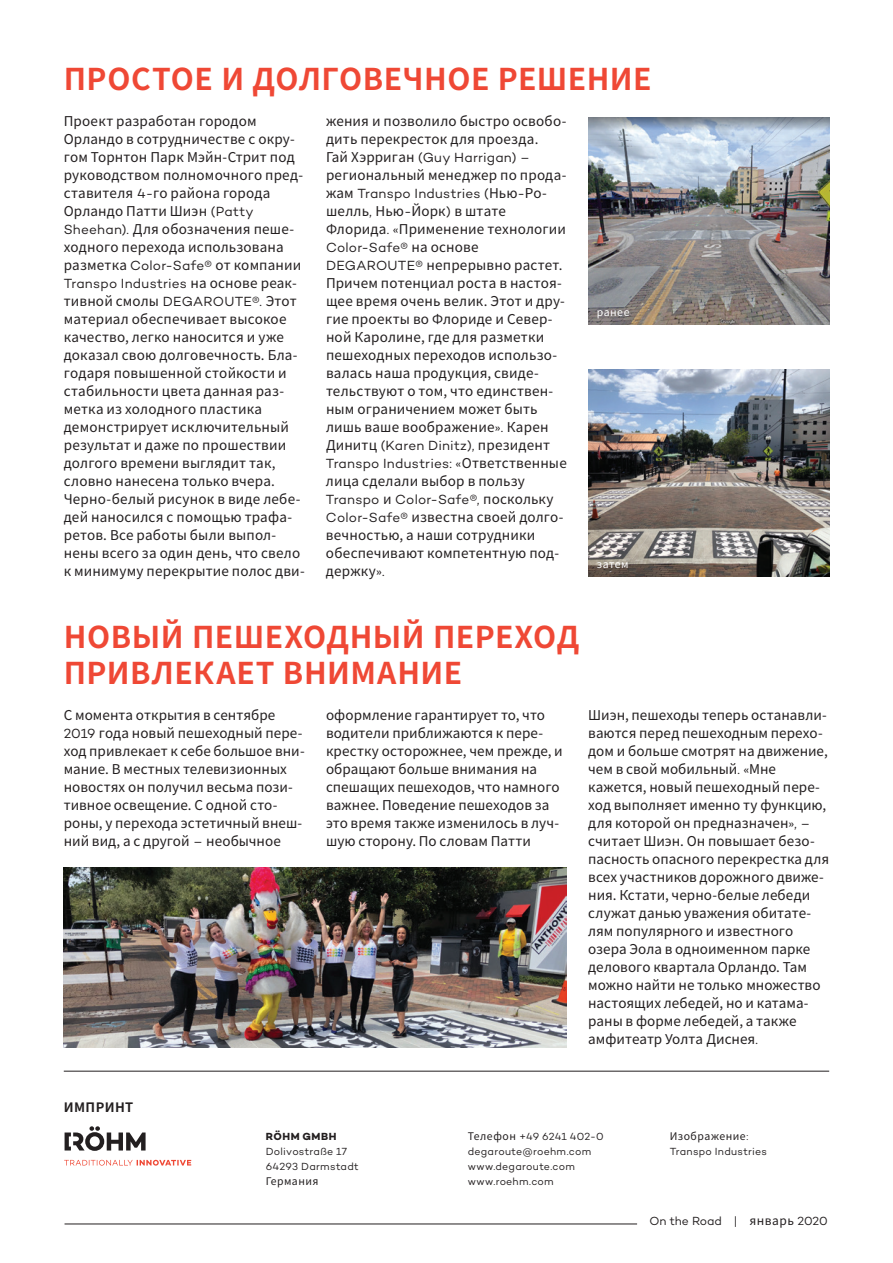
<style>
.page{position:relative;width:893px;height:1263px;background:#fff}
.page>*{position:absolute;margin:0;border:0;box-sizing:border-box;transform-origin:0 0}
.t1{font:700 30px/36px "Noto Sans CJ Kjp";letter-spacing:.015em;color:#ef4835}
.t2{font:13.5px/18px "Noto Sans CJ Kjp";letter-spacing:.01em;color:#231f20}
.t3{font:13.5px "Campton";letter-spacing:.015em;color:#231f20}
.t4{font:700 12.9px "Noto Sans CJ Kjp";letter-spacing:.035em;color:#231f20}
.t5{font:12px "Campton";letter-spacing:-.005em;color:#231f20}
.t6{font:10.5px/15px "Campton";letter-spacing:.025em;color:#231f20}
.t7{font:10.5px "Noto Sans CJ Kjp";letter-spacing:.045em;color:#231f20}
.t8{font:10.5px "Noto Sans CJ Kjp";letter-spacing:.045em;color:#fff}
.t9{font:700 10.5px "Campton";letter-spacing:.055em;color:#231f20}
.s1{font-family:"Campton"}
.s2{font-family:"Noto Sans CJ Kjp"}
</style>
<div class="page">
<hr style="left:64px;top:1071px;width:765px;height:1px;background:#231f20">
<svg style="left:65px;top:1126px;width:81px;height:25px"></svg>
<svg style="left:64px;top:1160px;width:127px;height:5px"></svg>
<hr style="left:65px;top:1223px;width:572px;height:1px;background:#231f20">
<img style="left:588px;top:117px;width:241px;height:207px">
<img style="left:588px;top:369px;width:241px;height:207px">
<img style="left:64px;top:867px;width:503px;height:180px">
<h1 class="t1" style="left:64px;top:62px;width:589px">ПРОСТОЕ И ДОЛГОВЕЧНОЕ РЕШЕНИЕ</h1>
<p class="t2" style="left:64px;top:112px;width:241px">Проект разработан городом<br>Орландо в сотрудничестве с окру&shy;гом Торнтон Парк Мэйн-Стрит под руководством полномочного пред&shy;ставителя <span class="s1">4-</span>го района города<br>Орландо Патти Шиэн <span class="s1">(Patty<br>Sheehan).</span> Для обозначения пеше&shy;ходного перехода использована разметка <span class="s1">Color-Safe®</span> от компании</p>
<p class="t3" style="left:64px;top:275px;width:234px">Transpo Industries <span class="s2">на основе реак-</span></p>
<p class="t2" style="left:64px;top:292px;width:242px">тивной смолы <span class="s1">DEGAROUTE®.</span> Этот материал обеспечивает высокое качество, легко наносится и уже доказал свою долговечность. Бла&shy;годаря повышенной стойкости и стабильности цвета данная раз&shy;метка из холодного пластика демонстрирует исключительный результат и даже по прошествии долгого времени выглядит так, словно нанесена только вчера.<br>Черно-белый рисунок в виде лебе&shy;дей наносился с помощью трафа&shy;ретов. Все работы были выпол&shy;нены всего за один день, что свело к минимуму перекрытие полос дви-</p>
<p class="t2" style="left:326px;top:112px;width:242px">жения и позволило быстро освобо&shy;дить перекресток для проезда.</p>
<p class="t3" style="left:326px;top:149px;width:205px"><span class="s2">Гай Хэрриган</span> (Guy Harrigan) –</p>
<p class="t2" style="left:326px;top:166px;width:242px">региональный менеджер по прода-</p>
<p class="t3" style="left:326px;top:185px;width:222px"><span class="s2">жам</span> Transpo Industries (<span class="s2">Нью</span>-<span class="s2">Ро-</span></p>
<p class="t2" style="left:326px;top:202px;width:242px">шелль<span class="s1">,</span> Нью<span class="s1">-</span>Йорк<span class="s1">)</span> в штате<br>Флорида<span class="s1">. «</span>Применение технологии</p>
<p class="t3" style="left:326px;top:239px;width:154px">Color-Safe® <span class="s2">на основе</span></p>
<p class="t2" style="left:326px;top:256px;width:240px"><span class="s1">DEGAROUTE®</span> непрерывно растет.<br>Причем потенциал роста в настоя&shy;щее время очень велик. Этот и дру&shy;гие проекты во Флориде и Север&shy;ной Каролине, где для разметки пешеходных переходов использо&shy;валась наша продукция, свиде&shy;тельствуют о том, что единствен&shy;ным ограничением может быть лишь ваше воображение<span class="s1">».</span> Карен<br>Динитц <span class="s1">(Karen Dinitz),</span> президент</p>
<p class="t3" style="left:326px;top:455px;width:242px">Transpo Industries: «<span class="s2">Ответственные</span></p>
<p class="t2" style="left:326px;top:472px;width:200px">лица сделали выбор в пользу</p>
<p class="t3" style="left:326px;top:491px;width:229px">Transpo <span class="s2">и</span> Color-Safe®, <span class="s2">поскольку</span></p>
<p class="t2" style="left:326px;top:508px;width:239px"><span class="s1">Color-Safe®</span> известна своей долго&shy;вечностью, а наши сотрудники обеспечивают компетентную под&shy;держку<span class="s1">».</span></p>
<p class="t8" style="left:597px;top:307px;width:34px">ранее</p>
<p class="t8" style="left:597px;top:558px;width:33px">затем</p>
<h1 class="t1" style="left:64px;top:620px;width:517px">НОВЫЙ ПЕШЕХОДНЫЙ ПЕРЕХОД<br>ПРИВЛЕКАЕТ ВНИМАНИЕ</h1>
<p class="t2" style="left:64px;top:706px;width:242px">С момента открытия в сентябре<br><span class="s1">2019</span> года новый пешеходный пере&shy;ход привлекает к себе большое вни&shy;мание. В местных телевизионных новостях он получил весьма пози&shy;тивное освещение. С одной сто&shy;роны, у перехода эстетичный внеш&shy;ний вид, а с другой <span class="s1">–</span> необычное</p>
<p class="t2" style="left:326px;top:706px;width:238px">оформление гарантирует то, что водители приближаются к пере&shy;крестку осторожнее, чем прежде, и обращают больше внимания на спешащих пешеходов, что намного важнее. Поведение пешеходов за это время также изменилось в луч&shy;шую сторону. По словам Патти</p>
<p class="t2" style="left:588px;top:706px;width:242px">Шиэн, пешеходы теперь останавли&shy;ваются перед пешеходным перехо&shy;дом и больше смотрят на движение, чем в свой мобильный<span class="s1">. «</span>Мне кажется, новый пешеходный пере&shy;ход выполняет именно ту функцию, для которой он предназначен<span class="s1">», – </span>считает Шиэн. Он повышает безо&shy;пасность опасного перекрестка для всех участников дорожного движе&shy;ния. Кстати, черно-белые лебеди служат данью уважения обитате&shy;лям популярного и известного озера Эола в одноименном парке делового квартала Орландо. Там можно найти не только множество настоящих лебедей, но и катама&shy;раны в форме лебедей, а также амфитеатр Уолта Диснея<span class="s1">.</span></p>
<p class="t4" style="left:64px;top:1100px;width:71px">ИМПРИНТ</p>
<p class="t9" style="left:266px;top:1129px;width:72px">RÖHM GMBH</p>
<p class="t6" style="left:266px;top:1143px;width:95px">Dolivostraße 17<br>64293 Darmstadt</p>
<p class="t7" style="left:266px;top:1175px;width:54px">Германия</p>
<p class="t6" style="left:468px;top:1128px;width:138px"><span class="s2">Телефон</span> +49 6241 402-0 degaroute@roehm.com www.degaroute.com www.roehm.com</p>
<p class="t7" style="left:670px;top:1130px;width:80px">Изображение<span class="s1">:</span></p>
<p class="t6" style="left:670px;top:1143px;width:99px">Transpo Industries</p>
<p class="t5" style="left:649px;top:1213px;width:180px">On the Road | <span class="s2">январь</span> 2020</p>
</div>
